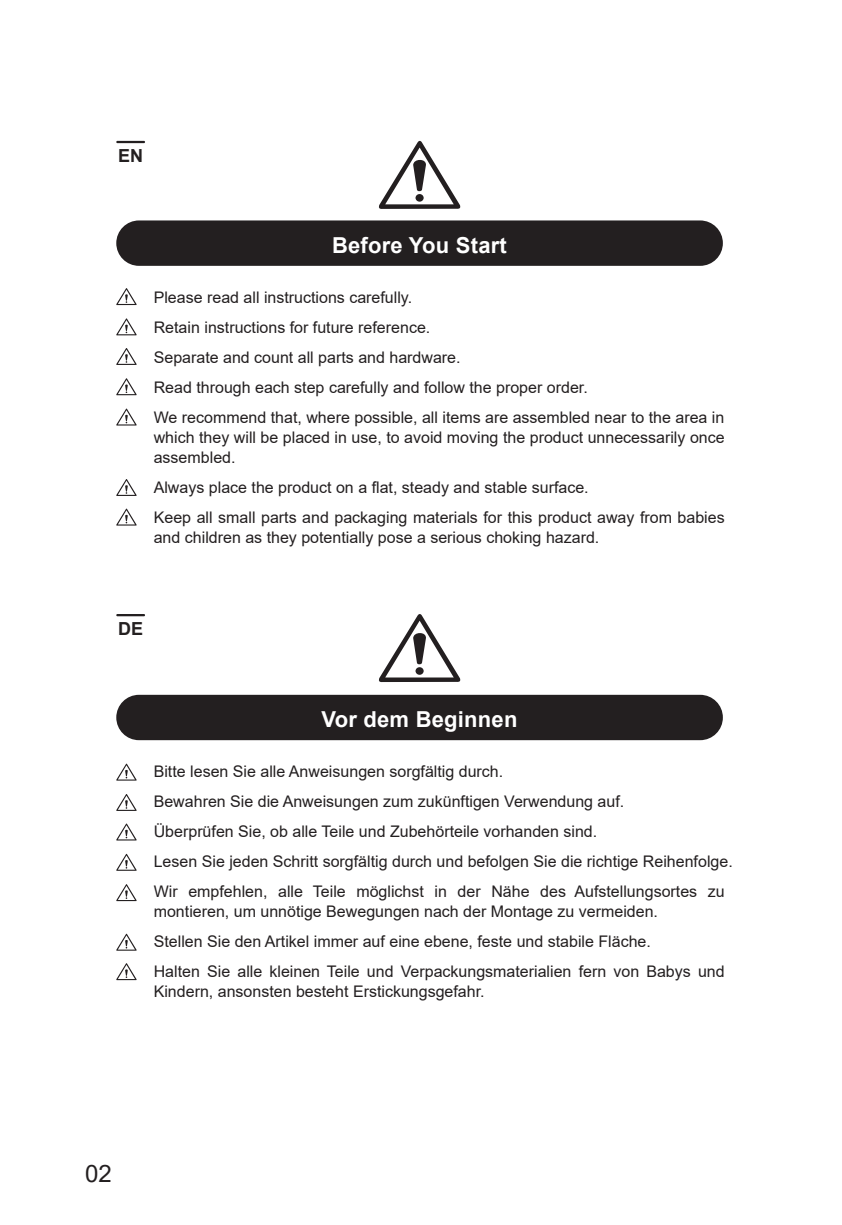
<style>
.page{position:relative;width:842px;height:1225px;background:#fff}
.page>*{position:absolute;margin:0;border:0;box-sizing:border-box;transform-origin:0 0}
.t1{font:24px "Arial";color:#231f20}
.t2{font:700 22px "Arial";letter-spacing:.01em;color:#fff}
.t3{font:700 18px "Arial";color:#231f20}
.t4{font:16px/30px "Arial";color:#231f20}
</style>
<div class="page">
<div style="left:116px;top:220px;width:607px;height:46px;background:#231f20;border-radius:23px"></div>
<div style="left:116px;top:695px;width:607px;height:45px;background:#231f20;border-radius:23px"></div>
<hr style="left:116px;top:141px;width:29px;height:2px;background:#231f20">
<hr style="left:116px;top:614px;width:29px;height:2px;background:#231f20">
<svg style="left:116px;top:288px;width:21px;height:17px"></svg>
<svg style="left:116px;top:318px;width:21px;height:17px"></svg>
<svg style="left:116px;top:348px;width:21px;height:17px"></svg>
<svg style="left:116px;top:378px;width:21px;height:17px"></svg>
<svg style="left:116px;top:408px;width:21px;height:17px"></svg>
<svg style="left:116px;top:479px;width:21px;height:17px"></svg>
<svg style="left:116px;top:508px;width:21px;height:17px"></svg>
<svg style="left:116px;top:763px;width:21px;height:17px"></svg>
<svg style="left:116px;top:794px;width:21px;height:17px"></svg>
<svg style="left:116px;top:823px;width:21px;height:17px"></svg>
<svg style="left:116px;top:853px;width:21px;height:18px"></svg>
<svg style="left:116px;top:884px;width:21px;height:17px"></svg>
<svg style="left:116px;top:933px;width:21px;height:17px"></svg>
<svg style="left:116px;top:963px;width:21px;height:17px"></svg>
<svg style="left:379px;top:140px;width:82px;height:69px"></svg>
<svg style="left:379px;top:614px;width:82px;height:68px"></svg>
<p class="t3" style="left:118px;top:143px;width:27px">EN</p>
<h2 class="t2" style="left:332px;top:230px;width:176px">Before You Start</h2>
<p class="t4" style="left:154px;top:282px;width:572px">Please read all instructions carefully.<br>Retain instructions for future reference.<br>Separate and count all parts and hardware.<br>Read through each step carefully and follow the proper order.<br>We recommend that, where possible, all items are assembled near to the area in</p>
<p class="t4" style="left:154px;top:427px;width:572px;line-height:20px">which they will be placed in use, to avoid moving the product unnecessarily once assembled.</p>
<p class="t4" style="left:154px;top:472px;width:572px">Always place the product on a flat, steady and stable surface.<br>Keep all small parts and packaging materials for this product away from babies</p>
<p class="t4" style="left:154px;top:522px;width:447px">and children as they potentially pose a serious choking hazard.</p>
<p class="t3" style="left:118px;top:616px;width:27px">DE</p>
<h2 class="t2" style="left:321px;top:704px;width:198px">Vor dem Beginnen</h2>
<p class="t4" style="left:154px;top:756px;width:580px">Bitte lesen Sie alle Anweisungen sorgfältig durch.<br>Bewahren Sie die Anweisungen zum zukünftigen Verwendung auf.<br>Überprüfen Sie, ob alle Teile und Zubehörteile vorhanden sind.<br>Lesen Sie jeden Schritt sorgfältig durch und befolgen Sie die richtige Reihenfolge.<br>Wir empfehlen, alle Teile möglichst in der Nähe des Aufstellungsortes zu</p>
<p class="t4" style="left:154px;top:896px;width:572px">montieren, um unnötige Bewegungen nach der Montage zu vermeiden.<br>Stellen Sie den Artikel immer auf eine ebene, feste und stabile Fläche.<br>Halten Sie alle kleinen Teile und Verpackungsmaterialien fern von Babys und</p>
<p class="t4" style="left:154px;top:976px;width:332px">Kindern, ansonsten besteht Erstickungsgefahr.</p>
<h1 class="t1" style="left:85px;top:1156px;width:28px">02</h1>
</div>
